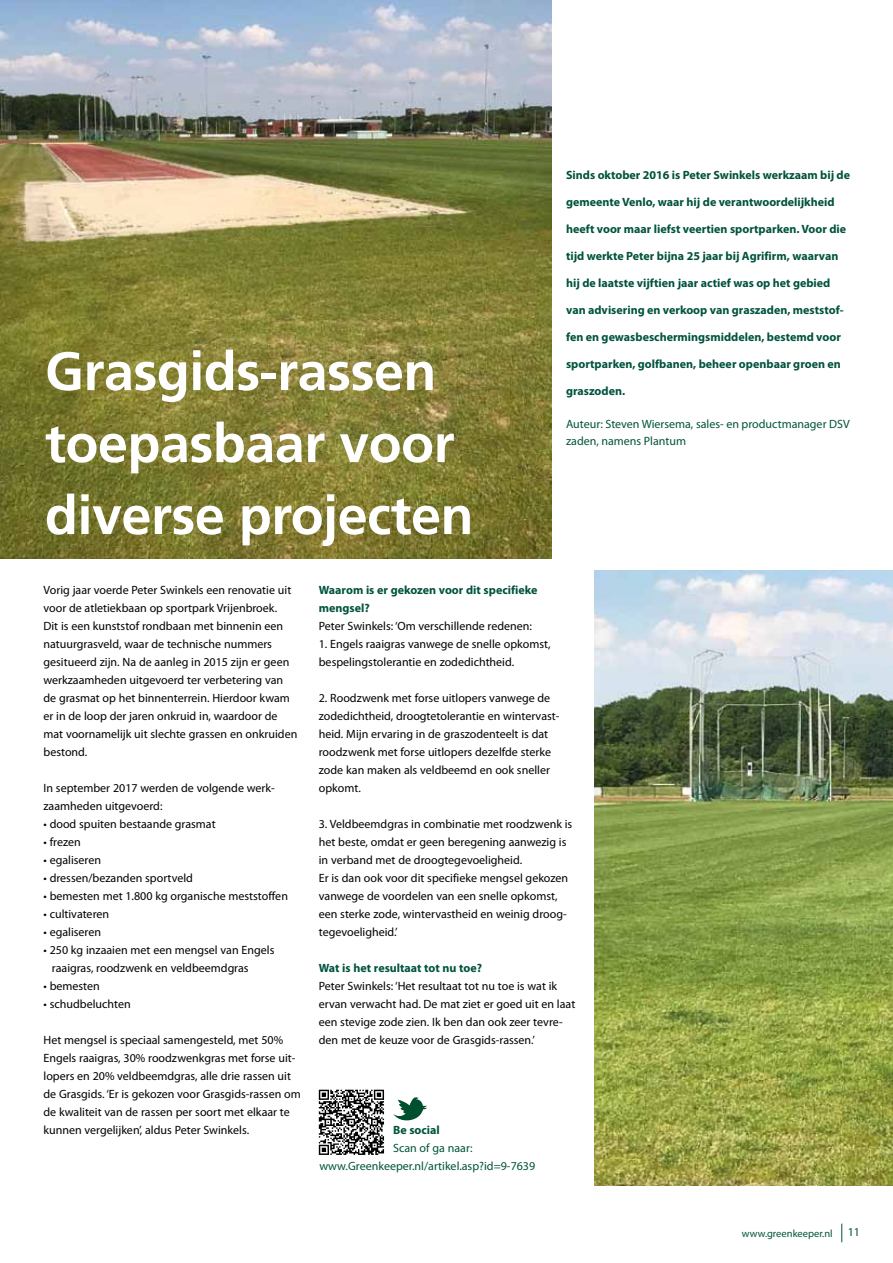
<style>
.page{position:relative;width:893px;height:1263px;background:#fff}
.page>*{position:absolute;margin:0;border:0;box-sizing:border-box;transform-origin:0 0}
.t1{font:700 54px/72px "Frutiger";letter-spacing:-.01em;color:#fff}
.t2{font:12px/18px "Myriad Pro";color:#000}
.t3{font:700 12px/18px "Myriad Pro";color:#00533d}
.t4{font:12px/16.5px "Myriad Pro";color:#00533d}
.t5{font:10.5px "Myriad Pro";color:#00533d}
</style>
<div class="page">
<svg style="left:841px;top:1223px;width:1px;height:19px"></svg>
<img style="left:1px;top:0;width:550px;height:558px">
<img style="left:594px;top:570px;width:299px;height:615px">
<svg style="left:0;top:0;width:1px;height:559px"></svg>
<svg style="left:9px;top:0;width:9px;height:4px"></svg>
<svg style="left:319px;top:1090px;width:65px;height:65px"></svg>
<svg style="left:393px;top:1097px;width:34px;height:23px"></svg>
<h1 class="t1" style="left:45px;top:335px;width:430px">Grasgids-rassen toepasbaar voor diverse projecten</h1>
<p class="t3" style="left:566px;top:166px;width:286px">Sinds oktober 2016 is Peter Swinkels werkzaam bij de</p>
<p class="t3" style="left:566px;top:193px;width:270px">gemeente Venlo, waar hij de verantwoordelijkheid</p>
<p class="t3" style="left:566px;top:220px;width:282px">heeft voor maar liefst veertien sportparken. Voor die</p>
<p class="t3" style="left:566px;top:247px;width:274px">tijd werkte Peter bijna 25 jaar bij Agrifirm, waarvan</p>
<p class="t3" style="left:566px;top:274px;width:266px">hij de laatste vijftien jaar actief was op het gebied</p>
<p class="t3" style="left:566px;top:301px;width:279px">van advisering en verkoop van graszaden, meststof-</p>
<p class="t3" style="left:566px;top:328px;width:276px">fen en gewasbeschermingsmiddelen, bestemd voor</p>
<p class="t3" style="left:566px;top:355px;width:276px">sportparken, golfbanen, beheer openbaar groen en</p>
<p class="t3" style="left:566px;top:382px;width:61px">graszoden.</p>
<p class="t4" style="left:566px;top:416px;width:285px">Auteur: Steven Wiersema, sales- en productmanager DSV zaden, namens Plantum</p>
<p class="t2" style="left:44px;top:581px;width:255px">Vorig jaar voerde Peter Swinkels een renovatie uit voor de atletiekbaan op sportpark Vrijenbroek.<br>Dit is een kunststof rondbaan met binnenin een natuurgrasveld, waar de technische nummers gesitueerd zijn. Na de aanleg in 2015 zijn er geen werkzaamheden uitgevoerd ter verbetering van de grasmat op het binnenterrein. Hierdoor kwam er in de loop der jaren onkruid in, waardoor de mat voornamelijk uit slechte grassen en onkruiden bestond.</p>
<p class="t2" style="left:44px;top:779px;width:233px">In september 2017 werden de volgende werk&shy;zaamheden uitgevoerd:</p>
<p class="t2" style="left:44px;top:815px;width:174px">• dood spuiten bestaande grasmat</p>
<p class="t2" style="left:44px;top:833px;width:39px">• frezen</p>
<p class="t2" style="left:44px;top:851px;width:59px">• egaliseren</p>
<p class="t2" style="left:44px;top:869px;width:151px">• dressen/bezanden sportveld</p>
<p class="t2" style="left:44px;top:887px;width:246px">• bemesten met 1.800 kg organische meststoffen</p>
<p class="t2" style="left:44px;top:905px;width:67px">• cultivateren</p>
<p class="t2" style="left:44px;top:923px;width:59px">• egaliseren</p>
<p class="t2" style="left:52px;top:941px;width:224px;text-indent:-8px">• 250 kg inzaaien met een mengsel van Engels raaigras, roodzwenk en veldbeemdgras</p>
<p class="t2" style="left:44px;top:977px;width:58px">• bemesten</p>
<p class="t2" style="left:44px;top:995px;width:89px">• schudbeluchten</p>
<p class="t2" style="left:44px;top:1031px;width:259px">Het mengsel is speciaal samengesteld, met 50% Engels raaigras, 30% roodzwenkgras met forse uit&shy;lopers en 20% veldbeemdgras, alle drie rassen uit de Grasgids. ‘Er is gekozen voor Grasgids-rassen om de kwaliteit van de rassen per soort met elkaar te kunnen vergelijken’, aldus Peter Swinkels.</p>
<p class="t3" style="left:319px;top:581px;width:220px">Waarom is er gekozen voor dit specifieke mengsel?</p>
<p class="t2" style="left:319px;top:617px;width:215px">Peter Swinkels: ‘Om verschillende redenen:</p>
<p class="t2" style="left:319px;top:635px;width:233px">1. Engels raaigras vanwege de snelle opkomst, bespelingstolerantie en zodedichtheid.</p>
<p class="t2" style="left:319px;top:689px;width:242px">2. Roodzwenk met forse uitlopers vanwege de zodedichtheid, droogtetolerantie en wintervast&shy;heid. Mijn ervaring in de graszodenteelt is dat roodzwenk met forse uitlopers dezelfde sterke zode kan maken als veldbeemd en ook sneller opkomt.</p>
<p class="t2" style="left:319px;top:815px;width:255px">3. Veldbeemdgras in combinatie met roodzwenk is het beste, omdat er geen beregening aanwezig is in verband met de droogtegevoeligheid.<br>Er is dan ook voor dit specifieke mengsel gekozen vanwege de voordelen van een snelle opkomst, een sterke zode, wintervastheid en weinig droog&shy;tegevoeligheid.’</p>
<p class="t3" style="left:319px;top:959px;width:165px">Wat is het resultaat tot nu toe?</p>
<p class="t2" style="left:319px;top:977px;width:258px">Peter Swinkels: ‘Het resultaat tot nu toe is wat ik ervan verwacht had. De mat ziet er goed uit en laat een stevige zode zien. Ik ben dan ook zeer tevre&shy;den met de keuze voor de Grasgids-rassen.’</p>
<p class="t3" style="left:393px;top:1121px;width:48px">Be social</p>
<p class="t4" style="left:319px;top:1139px;width:217px;line-height:18px;text-indent:74px">Scan of ga naar: www.Greenkeeper.nl/artikel.asp?id=9-7639</p>
<p class="t5" style="left:742px;top:1227px;width:92px">www.greenkeeper.nl</p>
<p class="t4" style="left:848px;top:1223px;width:14px">11</p>
</div>
